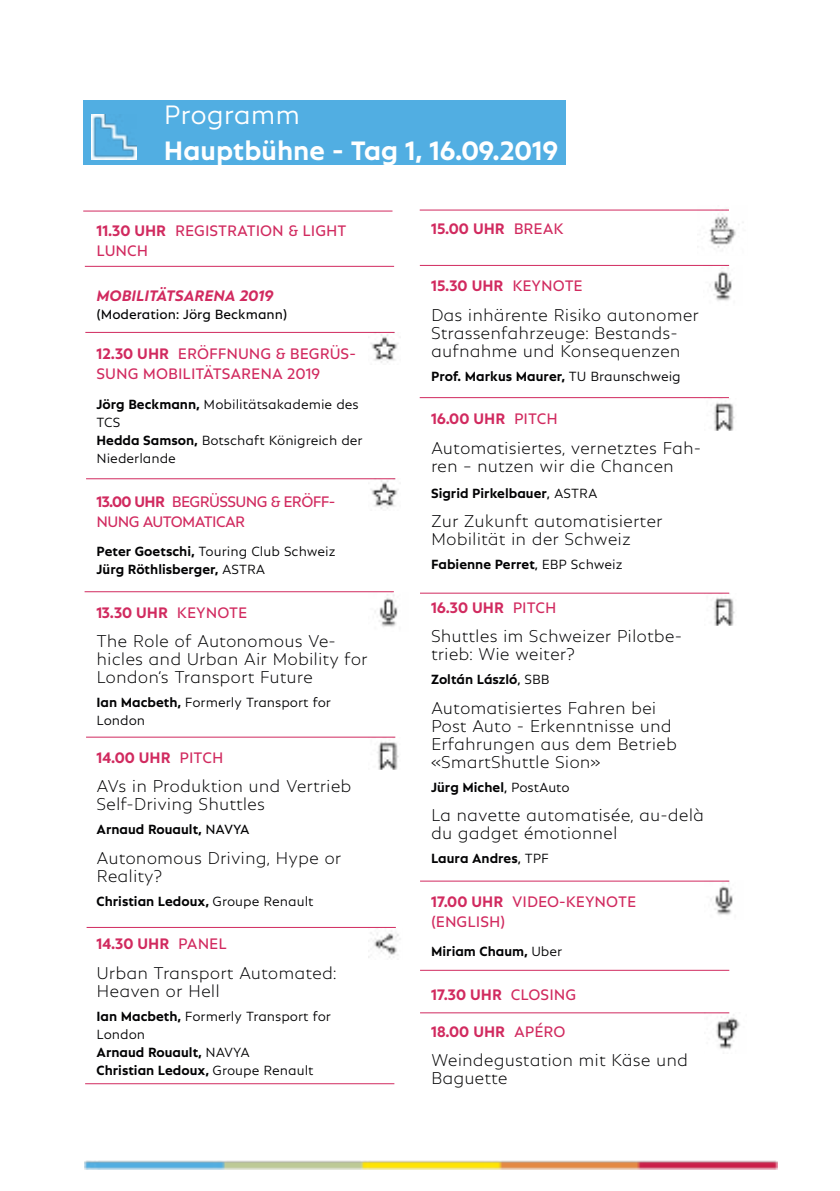
<style>
.page{position:relative;width:840px;height:1191px;background:#fff}
.page>*{position:absolute;margin:0;border:0;box-sizing:border-box;transform-origin:0 0}
.t1{font:700 28px "Neptune";color:#fff}
.t2{font:300 28px "Neptune";color:#fff}
.t3{font:200 18px/18px "Neptune";color:#020203}
.t4{font:700 16px "Neptune";color:#d12a5f}
.t5{font:16px/20px "Neptune";color:#d12a5f}
.t6{font:16px/20px "Neptune";letter-spacing:-.04em;color:#d12a5f}
.t7{font:italic 700 16px "Neptune";color:#d12a5f}
.t8{font:700 14px/18px "Neptune";color:#020203}
.t9{font:300 14px/18px "Neptune";color:#020203}
.t10{font:14px "Neptune";color:#020203}
.s1{font-weight:700}
.s2{font-weight:300}
.s3{font-weight:400}
</style>
<div class="page">
<hr style="left:83px;top:210px;width:309px;height:1px;background:#d12a5f">
<hr style="left:85px;top:266px;width:309px;height:1px;background:#d12a5f">
<hr style="left:85px;top:332px;width:309px;height:1px;background:#d12a5f">
<hr style="left:85px;top:1083px;width:309px;height:1px;background:#d12a5f">
<hr style="left:87px;top:927px;width:308px;height:1px;background:#d12a5f">
<hr style="left:419px;top:397px;width:309px;height:1px;background:#d12a5f">
<hr style="left:419px;top:209px;width:309px;height:1px;background:#d12a5f">
<hr style="left:420px;top:880px;width:309px;height:1px;background:#d12a5f">
<hr style="left:86px;top:478px;width:309px;height:1px;background:#d12a5f">
<hr style="left:86px;top:736px;width:309px;height:1px;background:#d12a5f">
<hr style="left:419px;top:265px;width:309px;height:1px;background:#d12a5f">
<hr style="left:84px;top:591px;width:309px;height:1px;background:#d12a5f">
<hr style="left:420px;top:592px;width:308px;height:1px;background:#d12a5f">
<hr style="left:420px;top:969px;width:309px;height:1px;background:#d12a5f">
<hr style="left:420px;top:1012px;width:309px;height:1px;background:#d12a5f">
<img style="left:370px;top:334px;width:29px;height:29px">
<img style="left:369px;top:478px;width:30px;height:31px">
<img style="left:369px;top:592px;width:29px;height:35px">
<img style="left:704px;top:880px;width:29px;height:35px">
<img style="left:704px;top:398px;width:31px;height:32px">
<img style="left:369px;top:737px;width:30px;height:32px">
<img style="left:704px;top:593px;width:31px;height:32px">
<img style="left:709px;top:268px;width:23px;height:33px">
<img style="left:368px;top:930px;width:31px;height:28px">
<img style="left:704px;top:1012px;width:36px;height:37px">
<img style="left:697px;top:209px;width:47px;height:39px">
<img style="left:85px;top:1160px;width:691px;height:9px">
<div style="left:83px;top:100px;width:482px;height:64px;background:#51aee2"></div>
<img style="left:91px;top:114px;width:45px;height:45px">
<h1 class="t2" style="left:164px;top:98px;width:138px">Programm</h1>
<h1 class="t1" style="left:164px;top:134px;width:395px">Hauptbühne - Tag 1, 16.09.2019</h1>
<p class="t5" style="left:96px;top:220px;width:251px"><span class="s1">11.30 UHR</span> REGISTRATION &amp; LIGHT<br>LUNCH</p>
<p class="t7" style="left:96px;top:286px;width:178px">MOBILITÄTSARENA 2019</p>
<p class="t10" style="left:96px;top:306px;width:192px">(Moderation: Jörg Beckmann)</p>
<p class="t5" style="left:96px;top:344px;width:261px"><span class="s1">12.30 UHR</span> ERÖFFNUNG &amp; BEGRÜS-<br>SUNG MOBILITÄTSARENA 2019</p>
<p class="t9" style="left:96px;top:395px;width:267px"><span class="s1">Jörg Beckmann,</span> Mobilitätsakademie des<br>TCS<br><span class="s1">Hedda Samson,</span> Botschaft Königreich der<br>Niederlande</p>
<p class="t6" style="left:96px;top:491px;width:240px"><span class="s1">13.00 UHR</span> BEGRÜSSUNG &amp; ERÖFF-<br>NUNG AUTOMATICAR</p>
<p class="t8" style="left:96px;top:542px;width:240px">Peter Goetschi, <span class="s2">Touring Club Schweiz<br></span>Jürg Röthlisberger, <span class="s2">ASTRA</span></p>
<p class="t4" style="left:96px;top:602px;width:152px">13.30 UHR <span class="s3">KEYNOTE</span></p>
<p class="t3" style="left:96px;top:631px;width:272px">The Role of Autonomous Ve&shy;hicles and Urban Air Mobility for<br>London‘s Transport Future</p>
<p class="t9" style="left:96px;top:693px;width:236px"><span class="s1">Ian Macbeth,</span> Formerly Transport for<br>London</p>
<p class="t4" style="left:96px;top:748px;width:128px">14.00 UHR <span class="s3">PITCH</span></p>
<p class="t3" style="left:96px;top:777px;width:256px">AVs in Produktion und Vertrieb<br>Self-Driving Shuttles</p>
<p class="t8" style="left:96px;top:820px;width:155px">Arnaud Rouault, <span class="s3">NAVYA</span></p>
<p class="t3" style="left:96px;top:848px;width:246px">Autonomous Driving, Hype or<br>Reality?</p>
<p class="t8" style="left:96px;top:892px;width:218px">Christian Ledoux, <span class="s2">Groupe Renault</span></p>
<p class="t4" style="left:96px;top:934px;width:132px">14.30 UHR <span class="s3">PANEL</span></p>
<p class="t3" style="left:96px;top:963px;width:241px">Urban Transport Automated:<br>Heaven or Hell</p>
<p class="t9" style="left:96px;top:1006px;width:236px"><span class="s1">Ian Macbeth,</span> Formerly Transport for<br>London<br><span class="s1">Arnaud Rouault,</span> NAVYA<br><span class="s1">Christian Ledoux,</span> Groupe Renault</p>
<p class="t4" style="left:431px;top:219px;width:134px">15.00 UHR <span class="s3">BREAK</span></p>
<p class="t4" style="left:431px;top:276px;width:153px">15.30 UHR <span class="s3">KEYNOTE</span></p>
<p class="t3" style="left:431px;top:305px;width:269px">Das inhärente Risiko autonomer<br>Strassenfahrzeuge: Bestands&shy;aufnahme und Konsequenzen</p>
<p class="t8" style="left:431px;top:367px;width:251px">Prof. Markus Maurer, <span class="s2">TU Braunschweig</span></p>
<p class="t4" style="left:431px;top:409px;width:128px">16.00 UHR <span class="s3">PITCH</span></p>
<p class="t3" style="left:431px;top:438px;width:271px">Automatisiertes, vernetztes Fah&shy;ren – nutzen wir die Chancen</p>
<p class="t8" style="left:431px;top:484px;width:168px">Sigrid Pirkelbauer<span class="s3">,</span> <span class="s2">ASTRA</span></p>
<p class="t3" style="left:431px;top:512px;width:233px">Zur Zukunft automatisierter<br>Mobilität in der Schweiz</p>
<p class="t8" style="left:431px;top:555px;width:193px">Fabienne Perret<span class="s3">,</span> <span class="s2">EBP Schweiz</span></p>
<p class="t4" style="left:431px;top:598px;width:127px">16.30 UHR <span class="s3">PITCH</span></p>
<p class="t3" style="left:431px;top:627px;width:252px">Shuttles im Schweizer Pilotbe&shy;trieb: Wie weiter?</p>
<p class="t8" style="left:431px;top:670px;width:120px">Zoltán László<span class="s3">,</span> <span class="s2">SBB</span></p>
<p class="t3" style="left:431px;top:698px;width:247px">Automatisiertes Fahren bei<br>Post Auto - Erkenntnisse und<br>Erfahrungen aus dem Betrieb «SmartShuttle Sion»</p>
<p class="t8" style="left:431px;top:777px;width:140px">Jürg Michel<span class="s3">,</span> <span class="s2">PostAuto</span></p>
<p class="t3" style="left:431px;top:805px;width:274px">La navette automatisée, au-delà du gadget émotionnel</p>
<p class="t8" style="left:431px;top:849px;width:119px">Laura Andres<span class="s3">,</span> <span class="s2">TPF</span></p>
<p class="t5" style="left:431px;top:891px;width:206px"><span class="s1">17.00 UHR</span> VIDEO-KEYNOTE (ENGLISH)</p>
<p class="t8" style="left:431px;top:942px;width:133px">Miriam Chaum, <span class="s2">Uber</span></p>
<p class="t4" style="left:431px;top:984px;width:147px">17.30 UHR <span class="s3">CLOSING</span></p>
<p class="t4" style="left:431px;top:1021px;width:136px">18.00 UHR <span class="s3">APÉRO</span></p>
<p class="t3" style="left:431px;top:1050px;width:258px">Weindegustation mit Käse und<br>Baguette</p>
</div>
